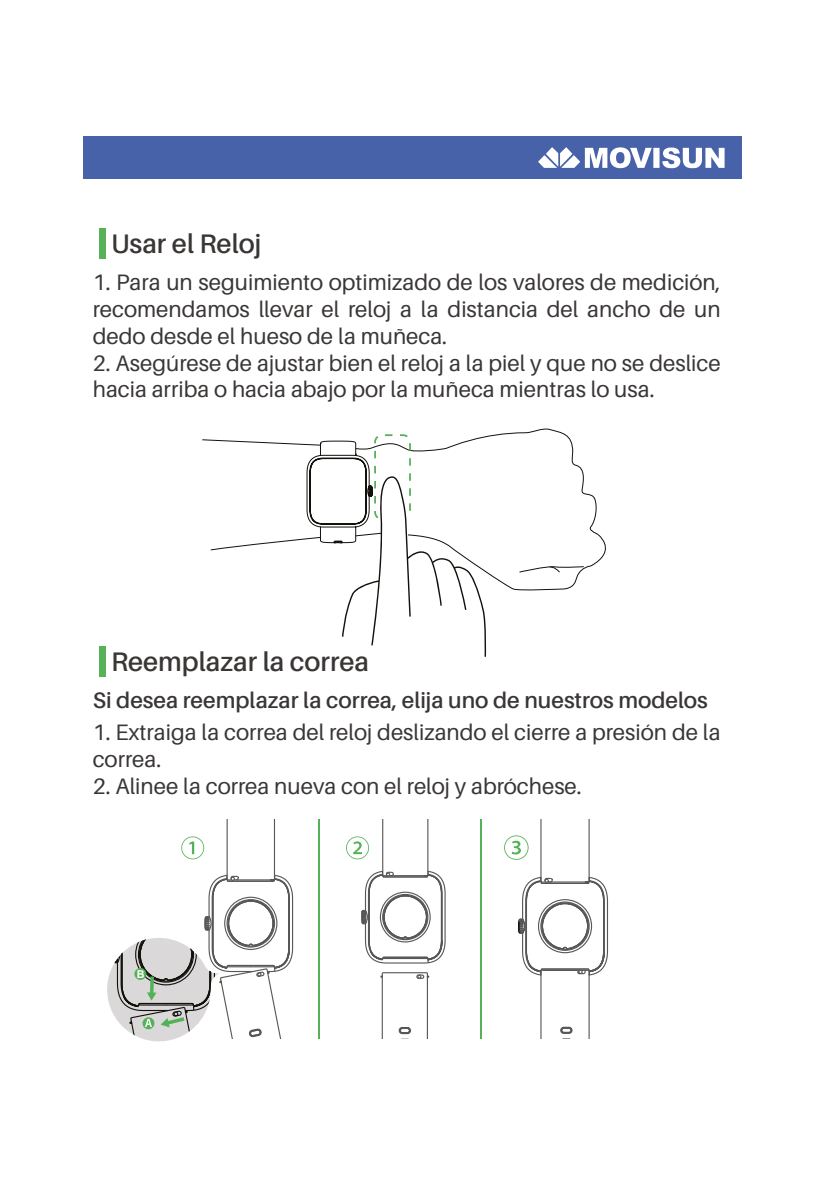
<style>
.page{position:relative;width:824px;height:1188px;background:#fff}
.page>*{position:absolute;margin:0;border:0;box-sizing:border-box;transform-origin:0 0}
.t1{font:600 26.8px "Aileron";color:#3a3635}
.t2{font:22.4px/26.8px "Aileron";color:#393635}
.t3{font:600 22.4px "Aileron";color:#393635}
.t4{font:700 10.8px "Arial";color:#fff}
</style>
<div class="page">
<div style="left:83px;top:136px;width:658px;height:43px;background:#4862aa"></div>
<svg style="left:538px;top:147px;width:187px;height:21px"></svg>
<div style="left:99px;top:646px;width:6px;height:31px;background:#57b158"></div>
<div style="left:99px;top:228px;width:6px;height:31px;background:#57b158"></div>
<hr style="left:382px;top:820px;width:1px;height:55px;background:#575756">
<hr style="left:427px;top:820px;width:2px;height:55px;background:#575756">
<svg style="left:380px;top:972px;width:50px;height:67px"></svg>
<hr style="left:226px;top:820px;width:2px;height:60px;background:#575756">
<hr style="left:274px;top:820px;width:1px;height:60px;background:#575756">
<svg style="left:107px;top:867px;width:187px;height:175px"></svg>
<hr style="left:481px;top:820px;width:1px;height:219px;background:#55b158">
<svg style="left:504px;top:835px;width:25px;height:25px"></svg>
<svg style="left:346px;top:836px;width:100px;height:128px"></svg>
<hr style="left:319px;top:820px;width:1px;height:219px;background:#55b158">
<svg style="left:181px;top:836px;width:23px;height:23px"></svg>
<hr style="left:540px;top:820px;width:2px;height:62px;background:#575756">
<hr style="left:588px;top:820px;width:2px;height:62px;background:#575756">
<hr style="left:540px;top:971px;width:2px;height:68px;background:#575756">
<hr style="left:588px;top:971px;width:2px;height:68px;background:#575756">
<svg style="left:518px;top:869px;width:90px;height:107px"></svg>
<svg style="left:560px;top:1026px;width:13px;height:13px"></svg>
<div style="left:561px;top:1028px;width:11px;height:5px;border:1px solid #575756;border-radius:2px"></div>
<svg style="left:487px;top:428px;width:119px;height:163px"></svg>
<svg style="left:202px;top:434px;width:285px;height:223px"></svg>
<p class="t1" style="left:111px;top:229px;width:152px">Usar el Reloj</p>
<p class="t2" style="left:93px;top:269px;width:629px;text-align:justify">1. Para un seguimiento optimizado de los valores de medición, recomendamos llevar el reloj a la distancia del ancho de un dedo desde el hueso de la muñeca.</p>
<p class="t2" style="left:93px;top:350px;width:629px">2. Asegúrese de ajustar bien el reloj a la piel y que no se deslice hacia arriba o hacia abajo por la muñeca mientras lo usa.</p>
<p class="t1" style="left:111px;top:647px;width:260px">Reemplazar la correa</p>
<p class="t3" style="left:93px;top:688px;width:617px">Si desea reemplazar la correa, elija uno de nuestros modelos</p>
<p class="t2" style="left:93px;top:719px;width:629px">1. Extraiga la correa del reloj deslizando el cierre a presión de la correa.</p>
<p class="t2" style="left:93px;top:773px;width:490px">2. Alinee la correa nueva con el reloj y abróchese.</p>
<p class="t4" style="left:137px;top:966px;width:9px">B</p>
</div>
